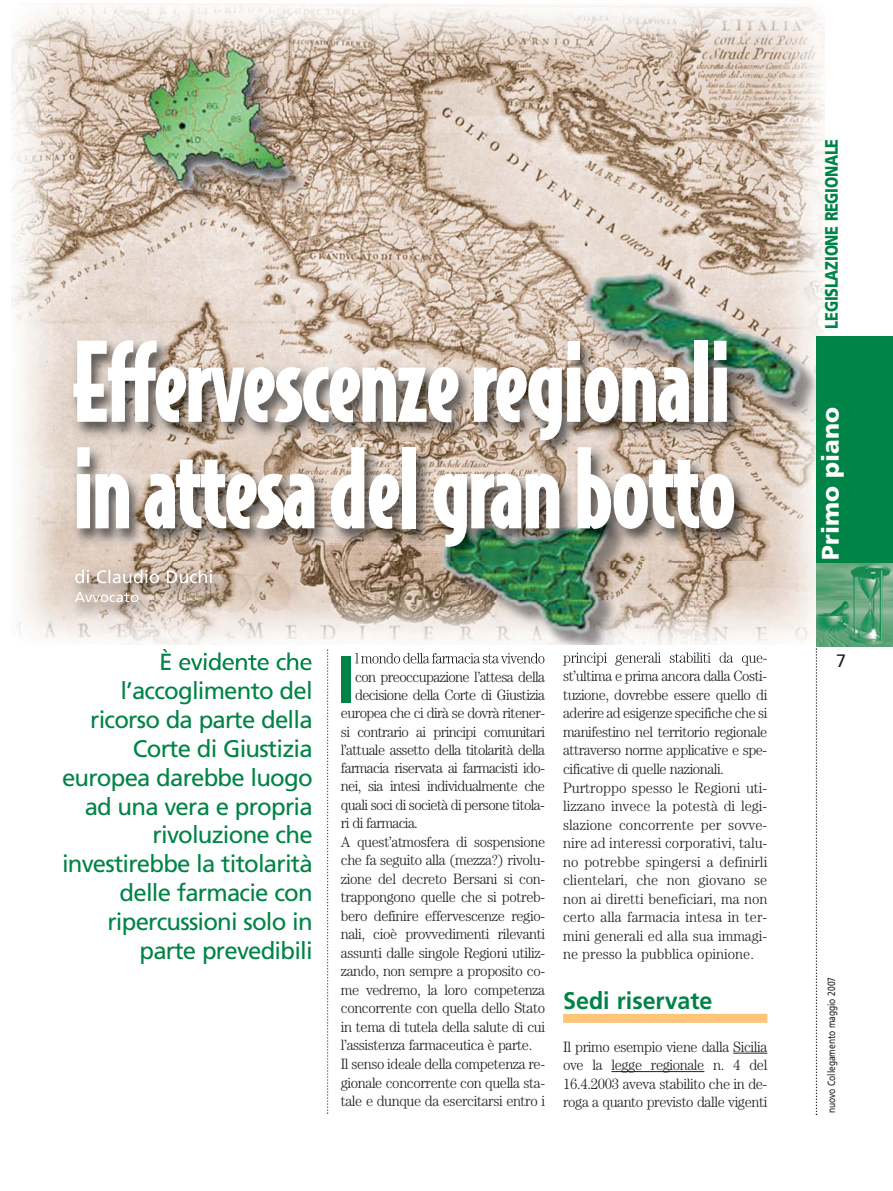
<style>
.page{position:relative;width:893px;height:1191px;background:#fff}
.page>*{position:absolute;margin:0;border:0;box-sizing:border-box;transform-origin:0 0}
.t1{font:900 105px/106.5px "Bodega Sans";letter-spacing:-.025em;color:#fff;scale:.9 1}
.t2{font:700 67.2px "Frutiger";color:#008347}
.t3{font:24px/28.8px "Frutiger";letter-spacing:-.035em;color:#008347;text-align:right}
.t4{font:700 24px "Frutiger";color:#008347}
.t5{font:900 24px "Frutiger";color:#fff}
.t6{font:900 18px "Frutiger";letter-spacing:-.02em;color:#008347;scale:.8 1}
.t7{font:18px "Frutiger";color:#231f20}
.t8{font:300 15px "Century";letter-spacing:-.025em;color:#231f20;scale:.95 1}
.t9{font:300 15px/18.5px "Century";color:#231f20;scale:.95 1}
.t10{font:300 15px/18.5px "Century";letter-spacing:-.025em;color:#231f20;text-align:justify}
.t11{font:15px "Frutiger";color:#fff}
.t12{font:10.5px "Frutiger";color:#231f20;scale:.8 1}
</style>
<div class="page">
<img style="left:12px;top:3px;width:812px;height:638px">
<div style="left:563px;top:1013px;width:204px;height:9px;background:#fdc57a"></div>
<hr style="left:733px;top:1052px;width:34px;height:1px;background:#231f20">
<hr style="left:611px;top:1071px;width:93px;height:1px;background:#231f20">
<img style="left:66px;top:599px;width:726px;height:64px">
<svg style="left:341px;top:656px;width:10px;height:7px"></svg>
<img style="left:355px;top:653px;width:82px;height:10px">
<img style="left:563px;top:652px;width:65px;height:11px">
<img style="left:161px;top:649px;width:151px;height:14px">
<svg style="left:327px;top:649px;width:1px;height:465px"></svg>
<img style="left:49px;top:319px;width:775px;height:280px">
<img style="left:75px;top:569px;width:137px;height:14px">
<img style="left:75px;top:592px;width:63px;height:7px">
<svg style="left:816px;top:648px;width:1px;height:467px"></svg>
<div style="left:816px;top:336px;width:77px;height:230px;background:#008347"></div>
<img style="left:816px;top:564px;width:77px;height:82px">
<h1 class="t1" style="left:73px;top:337px;width:739px">Effervescenze regionali in attesa del gran botto</h1>
<p class="t11" style="left:74px;top:591px;width:66px">Avvocato</p>
<h3 class="t3" style="left:62px;top:649px;width:252px">È evidente che l’accoglimento del ricorso da parte della<br>Corte di Giustizia europea darebbe luogo ad una vera e propria rivoluzione che investirebbe la titolarità delle farmacie con ripercussioni solo in parte prevedibili</h3>
<h2 class="t2" style="left:337px;top:652px;width:20px">I</h2>
<p class="t8" style="left:355px;top:671px;width:201px">con preoccupazione l’attesa della</p>
<p class="t8" style="left:355px;top:689px;width:201px">decisione della Corte di Giustizia</p>
<p class="t8" style="left:341px;top:708px;width:216px">europea che ci dirà se dovrà ritener-</p>
<p class="t8" style="left:341px;top:726px;width:216px">si contrario ai principi comunitari</p>
<p class="t8" style="left:341px;top:744px;width:217px">l’attuale assetto della titolarità della</p>
<p class="t8" style="left:341px;top:763px;width:216px">farmacia riservata ai farmacisti ido-</p>
<p class="t8" style="left:341px;top:781px;width:216px">nei, sia intesi individualmente che</p>
<p class="t8" style="left:341px;top:799px;width:216px">quali soci di società di persone titola-</p>
<p class="t8" style="left:341px;top:817px;width:83px">ri di farmacia.</p>
<p class="t8" style="left:341px;top:836px;width:217px">A quest’atmosfera di sospensione</p>
<p class="t8" style="left:341px;top:854px;width:217px">che fa seguito alla (mezza?) rivolu-</p>
<p class="t8" style="left:341px;top:873px;width:217px">zione del decreto Bersani si con-</p>
<p class="t8" style="left:341px;top:892px;width:217px">trappongono quelle che si potreb-</p>
<p class="t8" style="left:341px;top:910px;width:216px">bero definire effervescenze regio-</p>
<p class="t8" style="left:341px;top:929px;width:217px">nali, cioè provvedimenti rilevanti</p>
<p class="t8" style="left:341px;top:947px;width:217px">assunti dalle singole Regioni utiliz-</p>
<p class="t8" style="left:341px;top:966px;width:217px">zando, non sempre a proposito co-</p>
<p class="t8" style="left:341px;top:984px;width:216px">me vedremo, la loro competenza</p>
<p class="t8" style="left:341px;top:1003px;width:217px">concorrente con quella dello Stato</p>
<p class="t8" style="left:341px;top:1021px;width:217px">in tema di tutela della salute di cui</p>
<p class="t8" style="left:341px;top:1040px;width:203px">l’assistenza farmaceutica è parte.</p>
<p class="t8" style="left:341px;top:1058px;width:217px">Il senso ideale della competenza re-</p>
<p class="t8" style="left:341px;top:1077px;width:217px">gionale concorrente con quella sta-</p>
<p class="t8" style="left:341px;top:1095px;width:216px">tale e dunque da esercitarsi entro i</p>
<p class="t9" style="left:563px;top:668px;width:217px">st’ultima e prima ancora dalla Costi&shy;tuzione, dovrebbe essere quello di aderire ad esigenze specifiche che si manifestino nel territorio regionale attraverso norme applicative e spe&shy;cificative di quelle nazionali.<br>Purtroppo spesso le Regioni uti&shy;lizzano invece la potestà di legi&shy;slazione concorrente per sovve&shy;nire ad interessi corporativi, talu&shy;no potrebbe spingersi a definirli clientelari, che non giovano se non ai diretti beneficiari, ma non certo alla farmacia intesa in ter&shy;mini generali ed alla sua immagi&shy;ne presso la pubblica opinione.</p>
<h3 class="t4" style="left:563px;top:990px;width:151px">Sedi riservate</h3>
<p class="t10" style="left:563px;top:1038px;width:206px">Il primo esempio viene dalla Sicilia ove la legge regionale n. 4 del 16.4.2003 aveva stabilito che in de&shy;roga a quanto previsto dalle vigenti</p>
<p class="t6" style="left:824px;top:328px;width:239px;rotate:-90deg">LEGISLAZIONE REGIONALE</p>
<h3 class="t5" style="left:821px;top:559px;width:154px;rotate:-90deg">Primo piano</h3>
<p class="t7" style="left:836px;top:654px;width:12px">7</p>
<p class="t12" style="left:827px;top:1113px;width:172px;rotate:-90deg">nuovo Collegamento maggio 2007</p>
</div>
